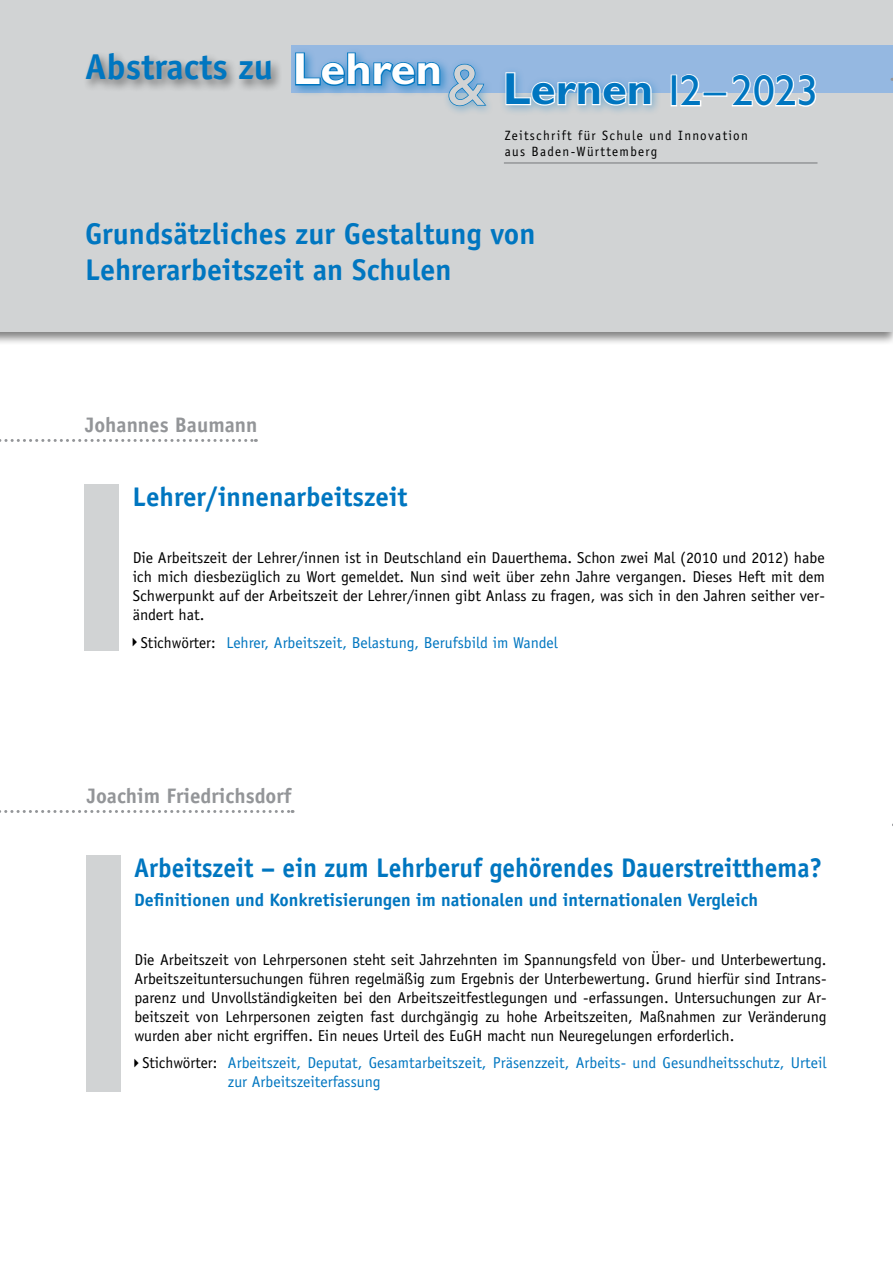
<style>
.page{position:relative;width:893px;height:1263px;background:#fff}
.page>*{position:absolute;margin:0;border:0;box-sizing:border-box;transform-origin:0 0}
.t1{font:60.3px "Gill Sans";color:#d1d3d4}
.t2{font:700 45px "Gill Sans";color:#fff}
.t3{font:43.5px "Gill Sans";color:#0076c0}
.Üb__links__18_pt__fe{font:700 36px "Officina Sans";color:#0076c0}
.t4{font:700 30px/36px "Officina Sans";color:#0076c0}
.Üb__links__18_pt__fe-2{font:700 27px "Officina Sans";color:#0076c0;scale:.94 1}
.Üb__links__18_pt__fe-3{font:700 27px "Officina Sans";color:#0076c0}
.Autor{font:700 21px "Officina Sans";color:#939598}
.Üb__12_pt__fett__bla{font:700 18px "Officina Sans";color:#0076c0}
.Abstract{font:15.75px/18.9px "Officina Sans";color:#000;text-align:justify}
.Abstract-2{font:15.75px/18.9px "Officina Sans";color:#0076c0}
.t5{font:13.5px/16.5px "Officina Sans";letter-spacing:.1em;color:#000}
.s1{font-weight:700;font-size:45px}
.s2{color:#000}
</style>
<div class="page">
<div style="left:0;top:0;width:893px;height:346px;background:#000;opacity:.5"></div>
<div style="left:0;top:0;width:893px;height:331px;background:#d1d3d4"></div>
<div style="left:292px;top:45px;width:601px;height:48px;background:#95b8e1"></div>
<div style="left:499px;top:66px;width:163px;height:50px;background:#0076c0;opacity:.4"></div>
<div style="left:442px;top:58px;width:53px;height:58px;background:#0076c0;opacity:.4"></div>
<div style="left:290px;top:48px;width:162px;height:49px;background:#95b8e1"></div>
<hr style="left:504px;top:162px;width:313px;height:2px;background:#939598">
<svg style="left:87px;top:51px;width:729px;height:57px"></svg>
<svg style="left:0;top:439px;width:256px;height:3px"></svg>
<div style="left:85px;top:484px;width:34px;height:166px;background:#d1d3d4"></div>
<svg style="left:0;top:810px;width:293px;height:3px"></svg>
<div style="left:86px;top:855px;width:34px;height:236px;background:#d1d3d4"></div>
<p class="Üb__links__18_pt__fe" style="left:85px;top:45px;width:189px">Abstracts zu</p>
<p class="t2" style="left:293px;top:43px;width:151px">Lehren</p>
<p class="t1" style="left:447px;top:50px;width:39px">&amp;</p>
<p class="t3" style="left:503px;top:66px;width:317px"><span class="s1">Lernen</span> 12 –2023</p>
<p class="t5" style="left:505px;top:127px;width:245px">Zeitschrift für Schule und Innovation aus Baden-Württemberg</p>
<p class="t4" style="left:85px;top:215px;width:452px">Grundsätzliches zur Gestaltung von<br>Lehrerarbeitszeit an Schulen</p>
<p class="Autor" style="left:85px;top:412px;width:174px">Johannes Baumann</p>
<p class="Üb__links__18_pt__fe-3" style="left:133px;top:480px;width:276px">Lehrer/innenarbeitszeit</p>
<p class="Abstract" style="left:133px;top:549px;width:694px">Die Arbeitszeit der Lehrer/innen ist in Deutschland ein Dauerthema. Schon zwei Mal (2010 und 2012) habe ich mich diesbezüglich zu Wort gemeldet. Nun sind weit über zehn Jahre vergangen. Dieses Heft mit dem Schwerpunkt auf der Arbeitszeit der Lehrer/innen gibt Anlass zu fragen, was sich in den Jahren seither ver&shy;ändert hat.</p>
<p class="Abstract-2" style="left:141px;top:633px;width:418px"><span class="s2">Stichwörter:</span> Lehrer, Arbeitszeit, Belastung, Berufsbild im Wandel</p>
<p class="Autor" style="left:87px;top:783px;width:206px">Joachim Friedrichsdorf</p>
<p class="Üb__links__18_pt__fe-2" style="left:134px;top:851px;width:734px">Arbeitszeit – ein zum Lehrberuf gehörendes Dauerstreitthema?</p>
<p class="Üb__12_pt__fett__bla" style="left:134px;top:888px;width:626px">Definitionen und Konkretisierungen im nationalen und internationalen Vergleich</p>
<p class="Abstract" style="left:134px;top:950px;width:694px">Die Arbeitszeit von Lehrpersonen steht seit Jahrzehnten im Spannungsfeld von Über- und Unterbewertung.<br>Arbeitszeituntersuchungen führen regelmäßig zum Ergebnis der Unterbewertung. Grund hierfür sind Intrans&shy;parenz und Unvollständigkeiten bei den Arbeitszeitfestlegungen und -erfassungen. Untersuchungen zur Ar&shy;beitszeit von Lehrpersonen zeigten fast durchgängig zu hohe Arbeitszeiten, Maßnahmen zur Veränderung wurden aber nicht ergriffen. Ein neues Urteil des EuGH macht nun Neuregelungen erforderlich.</p>
<p class="Abstract-2" style="left:228px;top:1053px;width:600px;text-indent:-85px"><span class="s2">Stichwörter:</span> Arbeitszeit, Deputat, Gesamtarbeitszeit, Präsenzzeit, Arbeits- und Gesundheitsschutz, Urteil zur Arbeitszeiterfassung</p>
</div>
